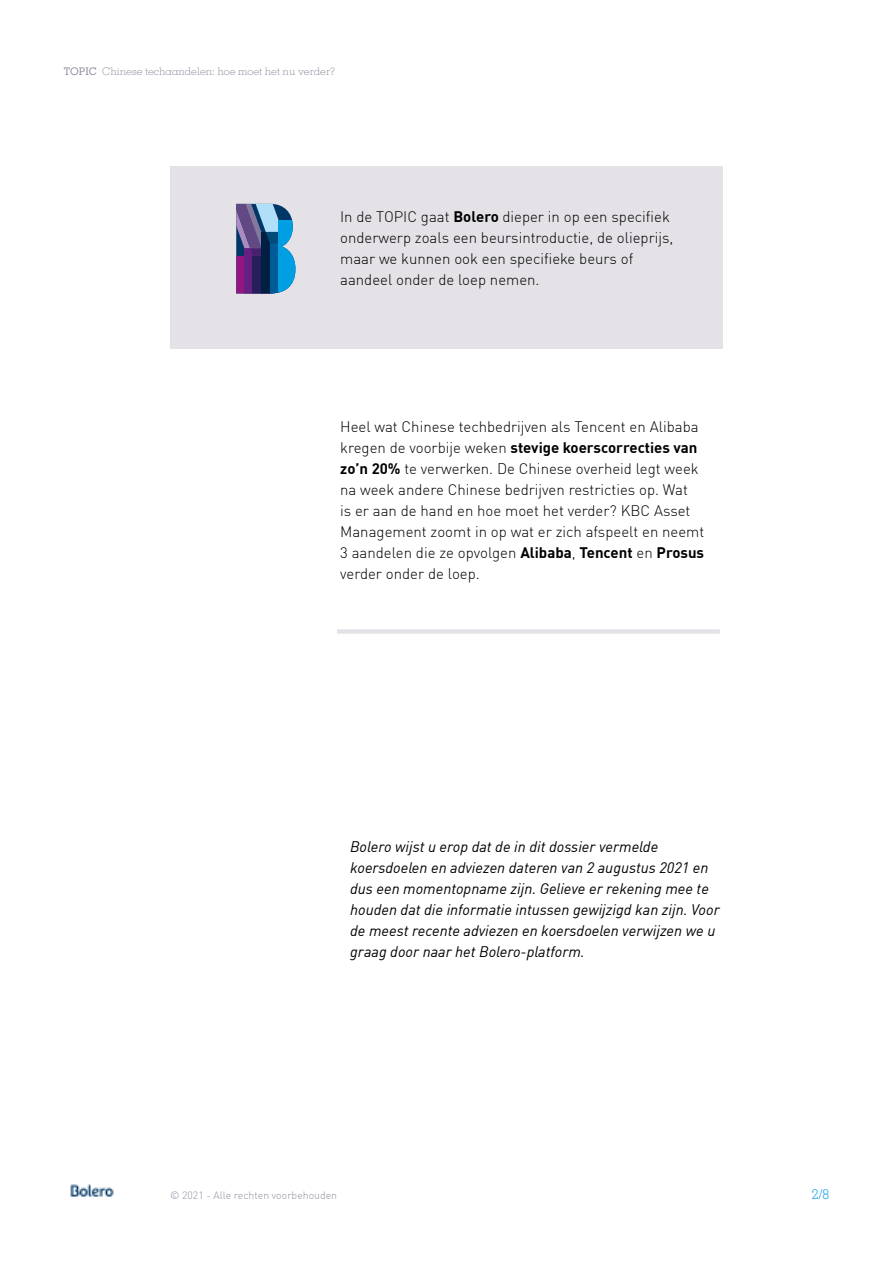
<style>
.page{position:relative;width:893px;height:1263px;background:#fff}
.page>*{position:absolute;margin:0;border:0;box-sizing:border-box;transform-origin:0 0}
.t1{font:300 15px/21px "DIN Offc";color:#000}
.t2{font:italic 15px/21px "DIN Offc";color:#000}
.t3{font:300 13.5px "Memphis LT Std";color:#009ee3}
.t4{font:300 10.5px "Memphis LT Std";color:#9193a1}
.t5{font:300 10.5px "DIN Offc";color:#9193a1}
.s1{font-weight:500}
.s2{font-weight:700}
</style>
<div class="page">
<div style="left:337px;top:629px;width:383px;height:5px;background:#e4e2e7"></div>
<img style="left:70px;top:1184px;width:44px;height:13px">
<div style="left:170px;top:166px;width:553px;height:183px;background:#e4e2e7"></div>
<svg style="left:236px;top:204px;width:56px;height:89px;background:#4b5088"></svg>
<svg style="left:278px;top:220px;width:17px;height:73px"></svg>
<p class="t4" style="left:64px;top:65px;width:273px"><span class="s1">TOPIC</span> Chinese techaandelen: hoe moet het nu verder?</p>
<p class="t1" style="left:340px;top:206px;width:335px">In de TOPIC gaat <span class="s2">Bolero</span> dieper in op een specifiek onderwerp zoals een beursintroductie, de olieprijs, maar we kunnen ook een specifieke beurs of aandeel onder de loep nemen.</p>
<p class="t1" style="left:340px;top:416px;width:366px">Heel wat Chinese techbedrijven als Tencent en Alibaba kregen de voorbije weken <span class="s2">stevige koerscorrecties van zo’n 20%</span> te verwerken. De Chinese overheid legt week na week andere Chinese bedrijven restricties op. Wat<br>is er aan de hand en hoe moet het verder? KBC Asset Management zoomt in op wat er zich afspeelt en neemt 3 aandelen die ze opvolgen <span class="s2">Alibaba</span>, <span class="s2">Tencent</span> en <span class="s2">Prosus </span>verder onder de loep.</p>
<p class="t2" style="left:350px;top:836px;width:371px">Bolero wijst u erop dat de in dit dossier vermelde koersdoelen en adviezen dateren van 2 augustus 2021 en dus een momentopname zijn. Gelieve er rekening mee te houden dat die informatie intussen gewijzigd kan zijn. Voor de meest recente adviezen en koersdoelen verwijzen we u graag door naar het Bolero-platform.</p>
<p class="t5" style="left:170px;top:1189px;width:169px">© 2021 - Alle rechten voorbehouden</p>
<p class="t3" style="left:812px;top:1186px;width:19px">2/8</p>
</div>
